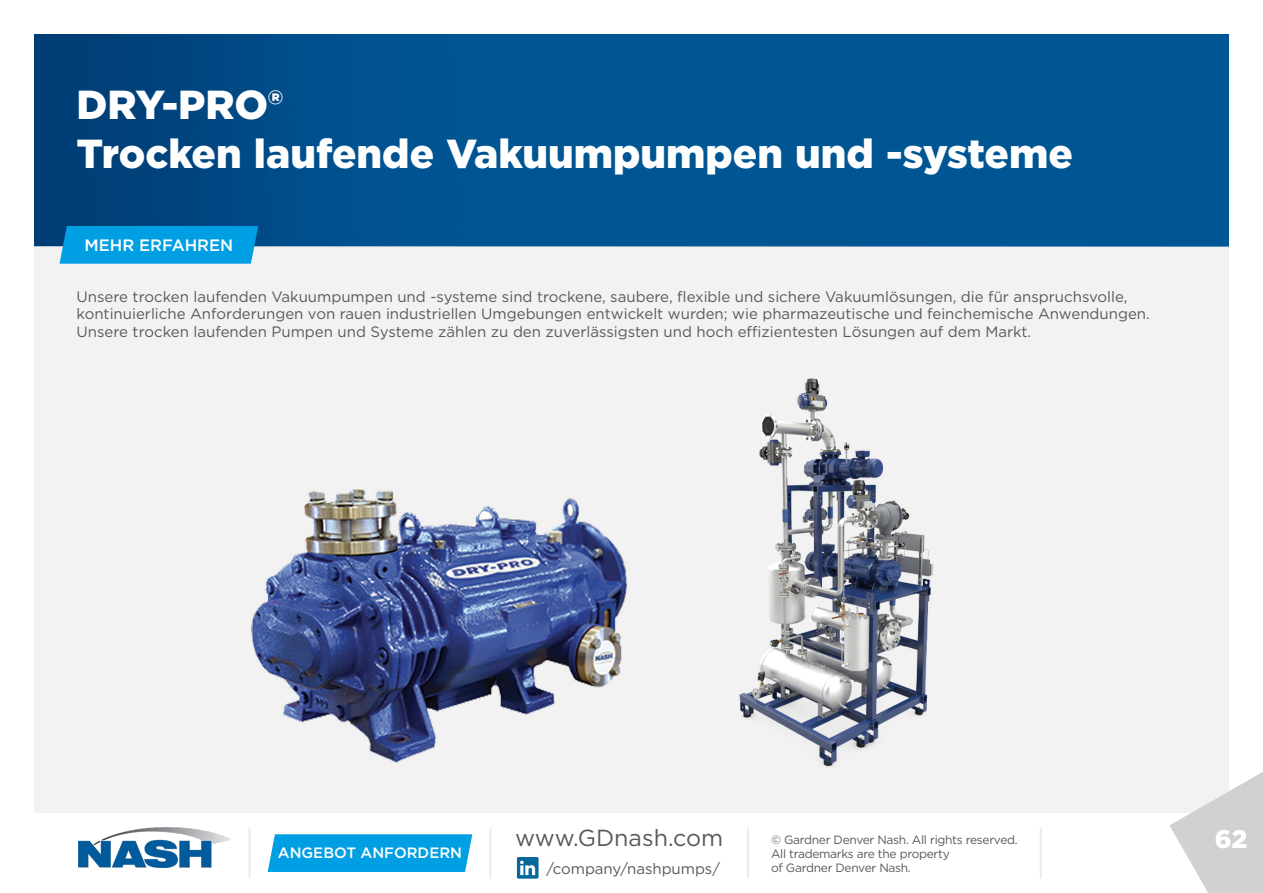
<style>
.page{position:relative;width:1263px;height:893px;background:#fff}
.page>*{position:absolute;margin:0;border:0;box-sizing:border-box;transform-origin:0 0}
.t1{font:900 40.5px/48.6px "Gotham";color:#fff}
.t2{font:900 25.5px "Gotham";color:#fff}
.t3{font:23.25px "Gotham";color:#595958}
.t4{font:500 16.5px "Gotham";color:#fff}
.t5{font:15px/17.2px "Gotham";color:#595958}
.t6{font:500 15px "Gotham";color:#fff}
.t7{font:12px/14.4px "Gotham";letter-spacing:-.025em;color:#595958}
</style>
<div class="page">
<hr style="left:248px;top:828px;width:3px;height:51px;background:#ecedee">
<hr style="left:489px;top:828px;width:2px;height:51px;background:#ecedee">
<hr style="left:747px;top:828px;width:2px;height:51px;background:#ecedee">
<img style="left:79px;top:828px;width:152px;height:39px">
<svg style="left:517px;top:857px;width:21px;height:22px"></svg>
<svg style="left:268px;top:834px;width:204px;height:38px;background:#0aa2e4"></svg>
<img style="left:34px;top:34px;width:1195px;height:778px">
<hr style="left:1040px;top:828px;width:2px;height:51px;background:#ecedee">
<div style="left:60px;top:226px;width:198px;height:38px;background:#009fe3"></div>
<svg style="left:1169px;top:772px;width:94px;height:121px"></svg>
<p class="t1" style="left:77px;top:80px;width:998px">DRY-PRO®<br>Trocken laufende Vakuumpumpen und -systeme</p>
<p class="t4" style="left:84px;top:234px;width:150px">MEHR ERFAHREN</p>
<p class="t5" style="left:77px;top:288px;width:1075px">Unsere trocken laufenden Vakuumpumpen und -systeme sind trockene, saubere, flexible und sichere Vakuumlösungen, die für anspruchsvolle, kontinuierliche Anforderungen von rauen industriellen Umgebungen entwickelt wurden; wie pharmazeutische und feinchemische Anwendungen.<br>Unsere trocken laufenden Pumpen und Systeme zählen zu den zuverlässigsten und hoch effizientesten Lösungen auf dem Markt.</p>
<p class="t6" style="left:278px;top:843px;width:186px">ANGEBOT ANFORDERN</p>
<h3 class="t3" style="left:515px;top:823px;width:209px">www.GDnash.com</h3>
<p class="t5" style="left:546px;top:859px;width:175px">/company/nashpumps/</p>
<p class="t7" style="left:771px;top:832px;width:248px">© Gardner Denver Nash. All rights reserved.<br>All trademarks are the property<br>of Gardner Denver Nash.</p>
<p class="t2" style="left:1215px;top:821px;width:34px">62</p>
</div>
